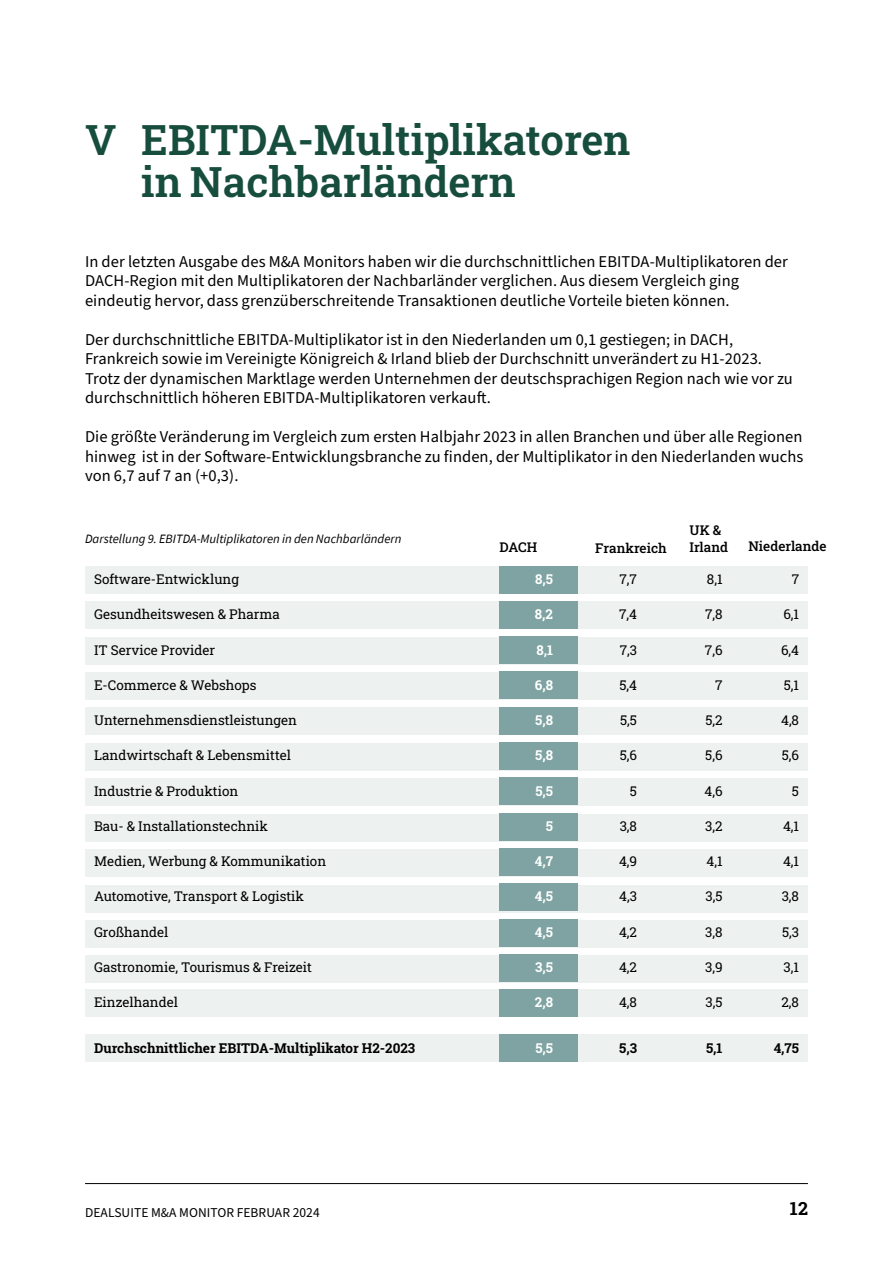
<style>
.page{position:relative;width:893px;height:1263px;background:#fff}
.page>*{position:absolute;margin:0;border:0;box-sizing:border-box;transform-origin:0 0}
.Kop_Helvetica{font:600 42px/42px "Roboto Slab";color:#174d3d}
.Brood{font:700 18px "Roboto Slab";color:#000}
.OB-Brood{font:16.5px/19.5px "Source Sans Pro";letter-spacing:.005em;color:#000}
.t1{font:13.5px "Roboto Slab";color:#000}
.t2{font:700 13.5px "Roboto Slab";color:#000}
.t3{font:700 13.5px "Roboto Slab";color:#fff}
.t4{font:500 13.5px/17.2px "Roboto Slab";color:#000}
.Brood-2{font:13.5px "Source Sans Pro";letter-spacing:.005em;color:#000}
.OB_bijschrift{font:italic 12.75px "Source Sans Pro";color:#000}
</style>
<div class="page">
<hr style="left:85px;top:1183px;width:723px;height:1px;background:#000">
<div style="left:85px;top:566px;width:723px;height:27px;background:#edf1ef"></div>
<div style="left:85px;top:708px;width:723px;height:27px;background:#edf1ef"></div>
<div style="left:85px;top:885px;width:723px;height:27px;background:#edf1ef"></div>
<div style="left:85px;top:637px;width:723px;height:27px;background:#edf1ef"></div>
<div style="left:85px;top:779px;width:723px;height:27px;background:#edf1ef"></div>
<div style="left:85px;top:956px;width:723px;height:27px;background:#edf1ef"></div>
<div style="left:85px;top:1034px;width:723px;height:27px;background:#edf1ef"></div>
<div style="left:85px;top:990px;width:723px;height:27px;background:#edf1ef"></div>
<div style="left:85px;top:601px;width:723px;height:28px;background:#edf1ef"></div>
<div style="left:85px;top:743px;width:723px;height:27px;background:#edf1ef"></div>
<div style="left:85px;top:920px;width:723px;height:28px;background:#edf1ef"></div>
<div style="left:85px;top:672px;width:723px;height:28px;background:#edf1ef"></div>
<div style="left:85px;top:849px;width:723px;height:28px;background:#edf1ef"></div>
<div style="left:85px;top:814px;width:723px;height:27px;background:#edf1ef"></div>
<div style="left:500px;top:566px;width:78px;height:27px;background:#7ea3a2"></div>
<div style="left:500px;top:601px;width:78px;height:27px;background:#7ea3a2"></div>
<div style="left:500px;top:636px;width:78px;height:28px;background:#7ea3a2"></div>
<div style="left:500px;top:672px;width:78px;height:27px;background:#7ea3a2"></div>
<div style="left:500px;top:707px;width:78px;height:27px;background:#7ea3a2"></div>
<div style="left:500px;top:742px;width:78px;height:28px;background:#7ea3a2"></div>
<div style="left:500px;top:778px;width:78px;height:27px;background:#7ea3a2"></div>
<div style="left:500px;top:813px;width:78px;height:27px;background:#7ea3a2"></div>
<div style="left:500px;top:848px;width:78px;height:28px;background:#7ea3a2"></div>
<div style="left:500px;top:884px;width:78px;height:27px;background:#7ea3a2"></div>
<div style="left:500px;top:919px;width:78px;height:27px;background:#7ea3a2"></div>
<div style="left:500px;top:954px;width:78px;height:27px;background:#7ea3a2"></div>
<div style="left:500px;top:989px;width:78px;height:28px;background:#7ea3a2"></div>
<div style="left:500px;top:1034px;width:78px;height:27px;background:#7ea3a2"></div>
<p class="Kop_Helvetica" style="left:141px;top:118px;width:491px;text-indent:-56px">V EBITDA-Multiplikatoren in Nachbarländern</p>
<p class="OB-Brood" style="left:85px;top:252px;width:704px">In der letzten Ausgabe des M&amp;A Monitors haben wir die durchschnittlichen EBITDA-Multiplikatoren der<br>DACH-Region mit den Multiplikatoren der Nachbarländer verglichen. Aus diesem Vergleich ging eindeutig hervor, dass grenzüberschreitende Transaktionen deutliche Vorteile bieten können.</p>
<p class="OB-Brood" style="left:85px;top:330px;width:678px">Der durchschnittliche EBITDA-Multiplikator ist in den Niederlanden um 0,1 gestiegen; in DACH,<br>Frankreich sowie im Vereinigte Königreich &amp; Irland blieb der Durchschnitt unverändert zu H1-2023.</p>
<p class="OB-Brood" style="left:85px;top:369px;width:709px">Trotz der dynamischen Marktlage werden Unternehmen der deutschsprachigen Region nach wie vor zu durchschnittlich höheren EBITDA-Multiplikatoren verkauft.</p>
<p class="OB-Brood" style="left:85px;top:427px;width:720px;text-align:justify">Die größte Veränderung im Vergleich zum ersten Halbjahr 2023 in allen Branchen und über alle Regionen hinweg ist in der Software-Entwicklungsbranche zu finden, der Multiplikator in den Niederlanden wuchs von 6,7 auf 7 an (+0,3).</p>
<p class="OB_bijschrift" style="left:85px;top:531px;width:318px">Darstellung 9. EBITDA-Multiplikatoren in den Nachbarländern</p>
<p class="t4" style="left:689px;top:521px;width:40px">UK &amp;<br>Irland</p>
<p class="t4" style="left:500px;top:538px;width:39px">DACH</p>
<p class="t4" style="left:595px;top:539px;width:73px">Frankreich</p>
<p class="t4" style="left:748px;top:538px;width:80px">Niederlande</p>
<p class="t1" style="left:94px;top:570px;width:146px">Software-Entwicklung</p>
<p class="t3" style="left:535px;top:570px;width:19px">8,5</p>
<p class="t1" style="left:619px;top:570px;width:19px">7,7</p>
<p class="t1" style="left:707px;top:570px;width:17px">8,1</p>
<p class="t1" style="left:792px;top:570px;width:9px">7</p>
<p class="t1" style="left:94px;top:605px;width:188px">Gesundheitswesen &amp; Pharma</p>
<p class="t3" style="left:535px;top:605px;width:20px">8,2</p>
<p class="t1" style="left:619px;top:605px;width:19px">7,4</p>
<p class="t1" style="left:705px;top:605px;width:19px">7,8</p>
<p class="t1" style="left:783px;top:605px;width:17px">6,1</p>
<p class="t1" style="left:94px;top:640px;width:123px">IT Service Provider</p>
<p class="t3" style="left:536px;top:640px;width:18px">8,1</p>
<p class="t1" style="left:620px;top:640px;width:19px">7,3</p>
<p class="t1" style="left:705px;top:640px;width:19px">7,6</p>
<p class="t1" style="left:781px;top:640px;width:20px">6,4</p>
<p class="t1" style="left:94px;top:676px;width:164px">E-Commerce &amp; Webshops</p>
<p class="t3" style="left:535px;top:676px;width:20px">6,8</p>
<p class="t1" style="left:619px;top:676px;width:19px">5,4</p>
<p class="t1" style="left:715px;top:676px;width:9px">7</p>
<p class="t1" style="left:784px;top:676px;width:17px">5,1</p>
<p class="t1" style="left:94px;top:711px;width:204px">Unternehmensdienstleistungen</p>
<p class="t3" style="left:535px;top:711px;width:19px">5,8</p>
<p class="t1" style="left:620px;top:711px;width:18px">5,5</p>
<p class="t1" style="left:705px;top:711px;width:19px">5,2</p>
<p class="t1" style="left:781px;top:711px;width:19px">4,8</p>
<p class="t1" style="left:94px;top:746px;width:198px">Landwirtschaft &amp; Lebensmittel</p>
<p class="t3" style="left:535px;top:746px;width:19px">5,8</p>
<p class="t1" style="left:620px;top:746px;width:19px">5,6</p>
<p class="t1" style="left:705px;top:746px;width:19px">5,6</p>
<p class="t1" style="left:782px;top:746px;width:19px">5,6</p>
<p class="t1" style="left:94px;top:781px;width:146px">Industrie &amp; Produktion</p>
<p class="t3" style="left:535px;top:781px;width:19px">5,5</p>
<p class="t1" style="left:630px;top:781px;width:9px">5</p>
<p class="t1" style="left:705px;top:781px;width:20px">4,6</p>
<p class="t1" style="left:792px;top:781px;width:9px">5</p>
<p class="t1" style="left:94px;top:817px;width:175px">Bau- &amp; Installationstechnik</p>
<p class="t3" style="left:546px;top:817px;width:9px">5</p>
<p class="t1" style="left:620px;top:817px;width:19px">3,8</p>
<p class="t1" style="left:705px;top:817px;width:19px">3,2</p>
<p class="t1" style="left:783px;top:817px;width:18px">4,1</p>
<p class="t1" style="left:94px;top:852px;width:234px">Medien, Werbung &amp; Kommunikation</p>
<p class="t3" style="left:535px;top:852px;width:20px">4,7</p>
<p class="t1" style="left:619px;top:852px;width:20px">4,9</p>
<p class="t1" style="left:706px;top:852px;width:18px">4,1</p>
<p class="t1" style="left:783px;top:852px;width:18px">4,1</p>
<p class="t1" style="left:94px;top:887px;width:212px">Automotive, Transport &amp; Logistik</p>
<p class="t3" style="left:535px;top:887px;width:20px">4,5</p>
<p class="t1" style="left:619px;top:887px;width:19px">4,3</p>
<p class="t1" style="left:705px;top:887px;width:19px">3,5</p>
<p class="t1" style="left:782px;top:887px;width:19px">3,8</p>
<p class="t1" style="left:94px;top:922px;width:76px">Großhandel</p>
<p class="t3" style="left:535px;top:922px;width:20px">4,5</p>
<p class="t1" style="left:619px;top:922px;width:19px">4,2</p>
<p class="t1" style="left:705px;top:922px;width:19px">3,8</p>
<p class="t1" style="left:782px;top:922px;width:19px">5,3</p>
<p class="t1" style="left:94px;top:958px;width:219px">Gastronomie, Tourismus &amp; Freizeit</p>
<p class="t3" style="left:535px;top:958px;width:19px">3,5</p>
<p class="t1" style="left:619px;top:958px;width:19px">4,2</p>
<p class="t1" style="left:705px;top:958px;width:19px">3,9</p>
<p class="t1" style="left:784px;top:958px;width:17px">3,1</p>
<p class="t1" style="left:94px;top:993px;width:85px">Einzelhandel</p>
<p class="t3" style="left:535px;top:993px;width:20px">2,8</p>
<p class="t1" style="left:619px;top:993px;width:19px">4,8</p>
<p class="t1" style="left:705px;top:993px;width:19px">3,5</p>
<p class="t1" style="left:781px;top:993px;width:19px">2,8</p>
<p class="t2" style="left:94px;top:1039px;width:323px">Durchschnittlicher EBITDA-Multiplikator H2-2023</p>
<p class="t3" style="left:535px;top:1039px;width:19px">5,5</p>
<p class="t2" style="left:619px;top:1039px;width:19px">5,3</p>
<p class="t2" style="left:706px;top:1039px;width:18px">5,1</p>
<p class="t2" style="left:774px;top:1039px;width:27px">4,75</p>
<p class="Brood-2" style="left:85px;top:1203px;width:236px">DEALSUITE M&amp;A MONITOR FEBRUAR 2024</p>
<p class="Brood" style="left:790px;top:1196px;width:19px">12</p>
</div>
